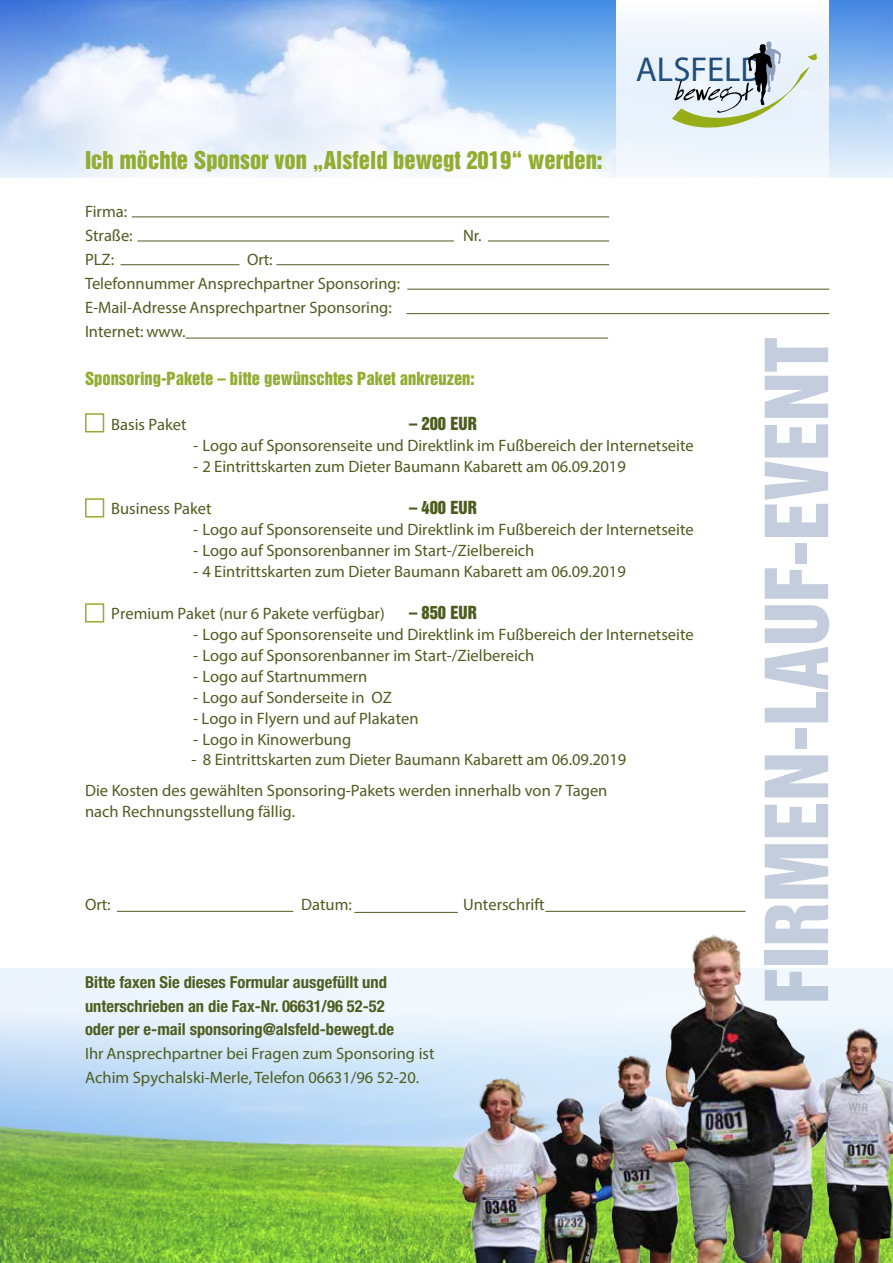
<style>
.page{position:relative;width:893px;height:1263px;background:#fff}
.page>*{position:absolute;margin:0;border:0;box-sizing:border-box;transform-origin:0 0}
.t1{font:700 34.65px "Amplitude Cond";color:#224e7b}
.t2{font:22.5px "Helvetica Inserat";color:#92ad32}
.t3{font:condensed 16.5px/24px "Helvetica Neue";color:#4d5d20}
.t4{font:700 condensed 16.5px/24px "Helvetica Neue";color:#4d5d20}
.t5{font:16.5px "Helvetica Inserat";color:#92ad32}
.t6{font:16.5px "Helvetica Inserat";color:#4d5d20}
</style>
<div class="page">
<img style="left:0;top:0;width:893px;height:177px">
<img style="left:0;top:969px;width:421px;height:294px">
<svg style="left:617px;top:0;width:212px;height:315px"></svg>
<svg style="left:672px;top:41px;width:145px;height:88px;background:#cfd9d6"></svg>
<svg style="left:765px;top:844px;width:63px;height:65px"></svg>
<svg style="left:765px;top:804px;width:63px;height:33px"></svg>
<svg style="left:765px;top:755px;width:63px;height:42px"></svg>
<div style="left:795px;top:728px;width:12px;height:21px;background:#c4cddd"></div>
<svg style="left:765px;top:605px;width:64px;height:117px"></svg>
<svg style="left:765px;top:568px;width:63px;height:31px"></svg>
<div style="left:795px;top:543px;width:12px;height:21px;background:#c4cddd"></div>
<svg style="left:765px;top:424px;width:63px;height:113px"></svg>
<svg style="left:765px;top:338px;width:63px;height:80px"></svg>
<div style="left:85px;top:413px;width:19px;height:19px;border:2px solid #92ad32"></div>
<div style="left:85px;top:498px;width:19px;height:19px;border:2px solid #92ad32"></div>
<div style="left:85px;top:603px;width:19px;height:19px;border:2px solid #92ad32"></div>
<hr style="left:132px;top:216px;width:477px;height:1px;background:#4d5d20">
<hr style="left:137px;top:241px;width:317px;height:1px;background:#4d5d20">
<hr style="left:488px;top:241px;width:121px;height:1px;background:#4d5d20">
<hr style="left:120px;top:264px;width:120px;height:1px;background:#4d5d20">
<hr style="left:276px;top:264px;width:333px;height:1px;background:#4d5d20">
<hr style="left:407px;top:289px;width:422px;height:1px;background:#4d5d20">
<hr style="left:406px;top:313px;width:423px;height:1px;background:#4d5d20">
<hr style="left:186px;top:338px;width:422px;height:1px;background:#4d5d20">
<hr style="left:117px;top:911px;width:176px;height:1px;background:#4d5d20">
<hr style="left:354px;top:912px;width:104px;height:1px;background:#4d5d20">
<hr style="left:545px;top:911px;width:201px;height:1px;background:#4d5d20">
<img style="left:421px;top:968px;width:223px;height:295px">
<img style="left:644px;top:909px;width:249px;height:354px">
<h2 class="t2" style="left:85px;top:147px;width:519px">Ich möchte Sponsor von „Alsfeld bewegt 2019“ werden:</h2>
<p class="t3" style="left:85px;top:199px;width:49px">Firma:<br>Straße:</p>
<p class="t3" style="left:463px;top:223px;width:20px">Nr.</p>
<h1 class="t1" style="left:636px;top:48px;width:129px">ALSFELD</h1>
<p class="t3" style="left:85px;top:248px;width:317px;text-indent:162px">Ort:<br>Telefonnummer Ansprechpartner Sponsoring:<br>E-Mail-Adresse Ansprechpartner Sponsoring:<br>Internet: www.</p>
<p class="t5" style="left:85px;top:369px;width:391px">Sponsoring-Pakete – bitte gewünschtes Paket ankreuzen:</p>
<p class="t3" style="left:111px;top:412px;width:77px">Basis Paket</p>
<p class="t6" style="left:409px;top:414px;width:69px">– 200 EUR</p>
<p class="t3" style="left:193px;top:433px;width:502px">- Logo auf Sponsorenseite und Direktlink im Fußbereich der Internetseite</p>
<p class="t3" style="left:193px;top:454px;width:434px">- 2 Eintrittskarten zum Dieter Baumann Kabarett am 06.09.2019</p>
<p class="t3" style="left:111px;top:496px;width:102px">Business Paket</p>
<p class="t6" style="left:409px;top:498px;width:69px">– 400 EUR</p>
<p class="t3" style="left:193px;top:517px;width:502px">- Logo auf Sponsorenseite und Direktlink im Fußbereich der Internetseite</p>
<p class="t3" style="left:193px;top:538px;width:343px">- Logo auf Sponsorenbanner im Start-/Zielbereich</p>
<p class="t3" style="left:193px;top:560px;width:434px">- 4 Eintrittskarten zum Dieter Baumann Kabarett am 06.09.2019</p>
<p class="t3" style="left:111px;top:601px;width:275px">Premium Paket (nur 6 Pakete verfügbar)</p>
<p class="t6" style="left:409px;top:603px;width:69px">– 850 EUR</p>
<p class="t3" style="left:193px;top:622px;width:502px">- Logo auf Sponsorenseite und Direktlink im Fußbereich der Internetseite</p>
<p class="t3" style="left:193px;top:643px;width:343px">- Logo auf Sponsorenbanner im Start-/Zielbereich</p>
<p class="t3" style="left:193px;top:665px;width:176px">- Logo auf Startnummern</p>
<p class="t3" style="left:193px;top:686px;width:201px">- Logo auf Sonderseite in OZ</p>
<p class="t3" style="left:193px;top:707px;width:227px">- Logo in Flyern und auf Plakaten</p>
<p class="t3" style="left:193px;top:728px;width:160px">- Logo in Kinowerbung</p>
<p class="t3" style="left:85px;top:780px;width:524px;line-height:21px">Die Kosten des gewählten Sponsoring-Pakets werden innerhalb von 7 Tagen nach Rechnungsstellung fällig.</p>
<p class="t3" style="left:85px;top:248px;width:31px">PLZ:</p>
<p class="t3" style="left:192px;top:748px;width:436px">- 8 Eintrittskarten zum Dieter Baumann Kabarett am 06.09.2019</p>
<p class="t3" style="left:85px;top:893px;width:27px">Ort:</p>
<p class="t3" style="left:301px;top:893px;width:52px">Datum:</p>
<p class="t3" style="left:463px;top:893px;width:83px">Unterschrift</p>
<p class="t4" style="left:85px;top:970px;width:303px">Bitte faxen Sie dieses Formular ausgefüllt und unterschrieben an die Fax-Nr. 06631/96 52-52</p>
<p class="t3" style="left:85px;top:1041px;width:351px">Ihr Ansprechpartner bei Fragen zum Sponsoring ist<br>Achim Spychalski-Merle, Telefon 06631/96 52-20.</p>
<p class="t4" style="left:85px;top:1017px;width:311px">oder per e-mail sponsoring@alsfeld-bewegt.de</p>
</div>
